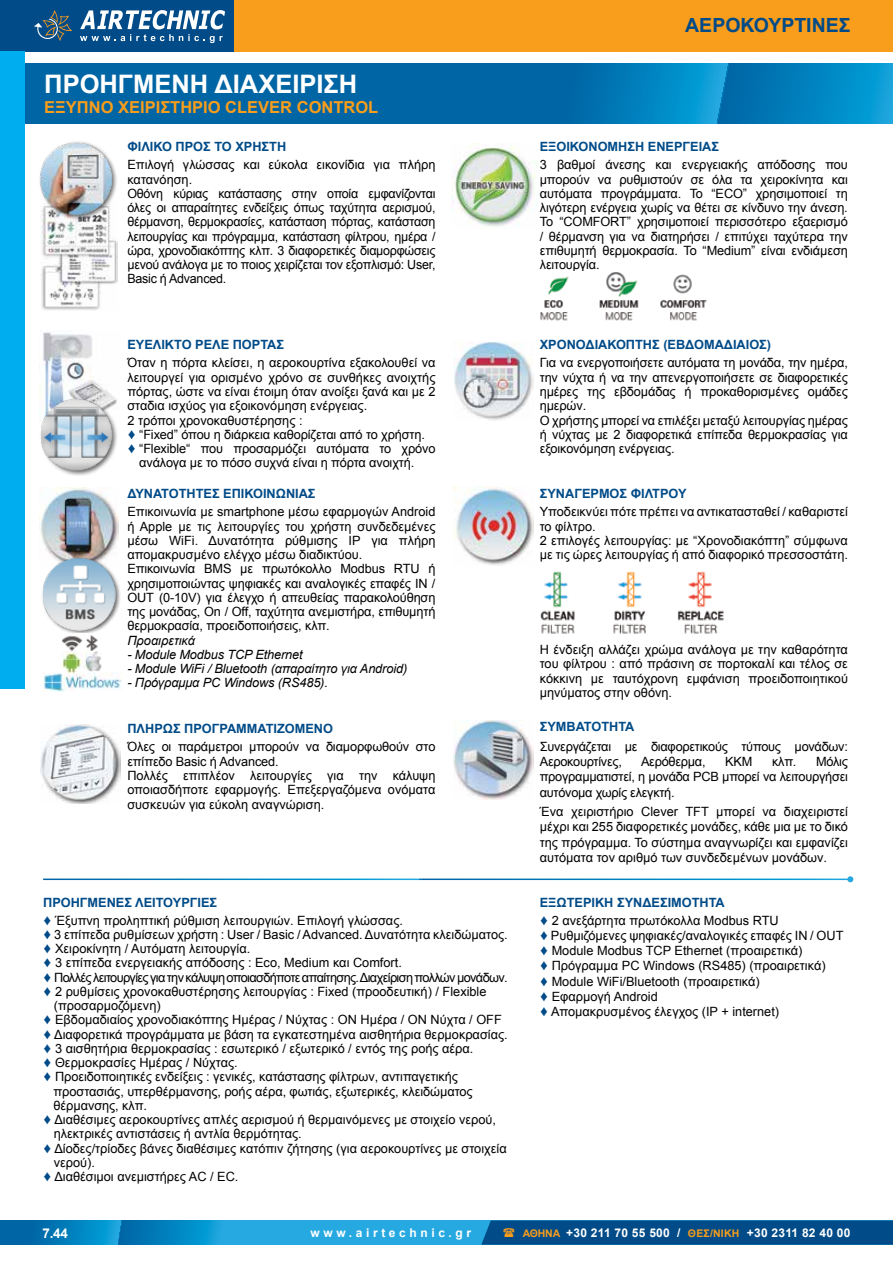
<style>
.page{position:relative;width:893px;height:1263px;background:#fff}
.page>*{position:absolute;margin:0;border:0;box-sizing:border-box;transform-origin:0 0}
.t1{font:700 25.5px "Arial";color:#fff}
.t2{font:700 19.5px "Arial";color:#004b88}
.t3{font:700 16.5px "Arial";color:#f99d1c}
.t4{font:700 13.5px "Arial";color:#fff}
.t5{font:12.75px/14.2px "Arial";color:#000}
.t6{font:12.75px/14.2px "Arial";letter-spacing:-.02em;color:#000}
.t7{font:700 12.75px "Arial";color:#004b88}
.t8{font:italic 12.75px "Arial";letter-spacing:-.01em;color:#000}
.t9{font:12.75px "Arial";letter-spacing:-.05em;color:#000}
.t10{font:700 12px "Arial";letter-spacing:.02em;color:#fff}
.t11{font:700 12px "Arial";letter-spacing:.3em;color:#fff}
.s1{font-family:"Fi We";color:#004b88}
.s2{font-weight:700;color:#004b88}
.s3{font-size:10.5px;color:#f99d1c}
</style>
<div class="page">
<svg style="left:0;top:1220px;width:481px;height:25px;background:#1596d0"></svg>
<div style="left:207px;top:0;width:686px;height:51px;background:#f99d1c"></div>
<div style="left:0;top:0;width:234px;height:51px;background:#004b88"></div>
<svg style="left:34px;top:10px;width:38px;height:31px"></svg>
<svg style="left:80px;top:10px;width:145px;height:33px"></svg>
<svg style="left:25px;top:64px;width:868px;height:59px;background:#0170ae"></svg>
<img style="left:41px;top:221px;width:76px;height:90px">
<img style="left:451px;top:144px;width:86px;height:83px">
<img style="left:40px;top:332px;width:74px;height:65px">
<img style="left:39px;top:488px;width:80px;height:68px">
<img style="left:41px;top:725px;width:79px;height:79px">
<img style="left:454px;top:342px;width:80px;height:79px">
<img style="left:454px;top:486px;width:80px;height:79px">
<img style="left:454px;top:720px;width:80px;height:79px">
<img style="left:540px;top:272px;width:167px;height:49px">
<img style="left:540px;top:571px;width:184px;height:63px">
<div style="left:38px;top:140px;width:80px;height:81px;background:#000;opacity:.61"></div>
<img style="left:40px;top:143px;width:71px;height:72px">
<div style="left:39px;top:397px;width:79px;height:79px;background:#000;opacity:.6"></div>
<img style="left:41px;top:399px;width:71px;height:71px">
<div style="left:41px;top:556px;width:80px;height:80px;background:#000;opacity:.61"></div>
<img style="left:43px;top:558px;width:72px;height:72px">
<img style="left:62px;top:634px;width:40px;height:38px">
<img style="left:43px;top:673px;width:79px;height:18px">
<svg style="left:847px;top:876px;width:6px;height:6px"></svg>
<div style="left:0;top:51px;width:25px;height:638px;background:#00aeef"></div>
<svg style="left:481px;top:1220px;width:412px;height:25px;background:#014f8b"></svg>
<h1 class="t1" style="left:44px;top:68px;width:314px">ΠΡΟΗΓΜΕΝΗ ΔΙΑΧΕΙΡΙΣΗ</h1>
<p class="t3" style="left:44px;top:96px;width:336px">ΕΞΥΠΝΟ ΧΕΙΡΙΣΤΗΡΙΟ CLEVER CONTROL</p>
<p class="t7" style="left:127px;top:138px;width:160px">ΦΙΛΙΚΟ ΠΡΟΣ ΤΟ ΧΡΗΣΤΗ</p>
<p class="t6" style="left:127px;top:158px;width:310px">Επιλογή γλώσσας και εύκολα εικονίδια για πλήρη κατανόηση.<br>Οθόνη κύριας κατάστασης στην οποία εμφανίζονται όλες οι απαραίτητες ενδείξεις όπως ταχύτητα αερισμού, θέρμανση, θερμοκρασίες, κατάσταση πόρτας, κατάσταση λειτουργίας και πρόγραμμα, κατάσταση φίλτρου, ημέρα / ώρα, χρονοδιακόπτης κλπ. 3 διαφορετικές διαμορφώσεις μενού ανάλογα με το ποιος χειρίζεται τον εξοπλισμό: User, Basic ή Advanced.</p>
<p class="t7" style="left:127px;top:337px;width:158px">ΕΥΕΛΙΚΤΟ ΡΕΛΕ ΠΟΡΤΑΣ</p>
<p class="t5" style="left:127px;top:356px;width:310px">Όταν η πόρτα κλείσει, η αεροκουρτίνα εξακολουθεί να</p>
<p class="t5" style="left:127px;top:370px;width:310px">λειτουργεί για ορισμένο χρόνο σε συνθήκες ανοιχτής</p>
<p class="t5" style="left:127px;top:384px;width:310px">πόρτας, ώστε να είναι έτοιμη όταν ανοίξει ξανά και με 2</p>
<p class="t5" style="left:127px;top:399px;width:241px">σταδια ισχύος για εξοικονόμηση ενέργειας.</p>
<p class="t5" style="left:127px;top:413px;width:177px">2 τρόποι χρονοκαθυστέρησης :</p>
<p class="t5" style="left:127px;top:427px;width:299px"><span class="s1">♦</span> “Fixed” όπου η διάρκεια καθορίζεται από το χρήστη.</p>
<p class="t5" style="left:127px;top:442px;width:310px"><span class="s1">♦</span> “Flexible“ που προσαρμόζει αυτόματα το χρόνο</p>
<p class="t5" style="left:139px;top:456px;width:277px">ανάλογα με το πόσο συχνά είναι η πόρτα ανοιχτή.</p>
<p class="t7" style="left:127px;top:485px;width:190px">ΔΥΝΑΤΟΤΗΤΕΣ ΕΠΙΚΟΙΝΩΝΙΑΣ</p>
<p class="t5" style="left:127px;top:505px;width:310px">Επικοινωνία με smartphone μέσω εφαρμογών Android ή Apple με τις λειτουργίες του χρήστη συνδεδεμένες μέσω WiFi. Δυνατότητα ρύθμισης IP για πλήρη απομακρυσμένο ελέγχο μέσω διαδικτύου.<br>Επικοινωνία BMS με πρωτόκολλο Modbus RTU ή χρησιμοποιώντας ψηφιακές και αναλογικές επαφές IN / OUT (0-10V) για έλεγχο ή απευθείας παρακολούθηση της μονάδας, On / Off, ταχύτητα ανεμιστήρα, επιθυμητή θερμοκρασία, προειδοποιήσεις, κλπ.</p>
<p class="t8" style="left:127px;top:632px;width:69px">Προαιρετικά</p>
<p class="t8" style="left:127px;top:646px;width:177px">- Module Modbus TCP Ethernet</p>
<p class="t8" style="left:127px;top:660px;width:281px">- Module WiFi / Bluetooth (απαραίτητo για Android)</p>
<p class="t8" style="left:127px;top:675px;width:202px">- Πρόγραμμα PC Windows (RS485).</p>
<p class="t7" style="left:127px;top:721px;width:207px">ΠΛΗΡΩΣ ΠΡΟΓΡΑΜΜΑΤΙΖΟΜΕΝΟ</p>
<p class="t5" style="left:127px;top:740px;width:310px">Όλες οι παράμετροι μπορούν να διαμορφωθούν στο επίπεδο Basic ή Advanced.<br>Πολλές επιπλέον λειτουργίες για την κάλυψη οποιασδήποτε εφαρμογής. Επεξεργαζόμενα ονόματα συσκευών για εύκολη αναγνώριση.</p>
<p class="t5" style="left:43px;top:893px;width:361px;line-height:18px"><span class="s2">ΠΡΟΗΓΜΕΝΕΣ ΛΕΙΤΟΥΡΓΙΕΣ<br></span><span class="s1">♦</span> Έξυπνη προληπτική ρύθμιση λειτουργιών. Επιλογή γλώσσας.</p>
<p class="t5" style="left:43px;top:927px;width:466px"><span class="s1">♦</span> 3 επίπεδα ρυθμίσεων χρήστη : User / Basic / Advanced. Δυνατότητα κλειδώματος.</p>
<p class="t5" style="left:43px;top:941px;width:209px"><span class="s1">♦</span> Χειροκίνητη / Αυτόματη λειτουργία.</p>
<p class="t5" style="left:43px;top:956px;width:360px"><span class="s1">♦</span> 3 επίπεδα ενεργειακής απόδοσης : Eco, Medium και Comfort.</p>
<p class="t9" style="left:43px;top:969px;width:466px"><span class="s1">♦</span> Πολλές λειτουργίες για την κάλυψη οποιασδήποτε απαίτησης. Διαχείριση πολλών μονάδων.</p>
<p class="t5" style="left:43px;top:984px;width:445px"><span class="s1">♦</span> 2 ρυθμίσεις χρονοκαθυστέρησης λειτουργίας : Fixed (προοδευτική) / Flexible</p>
<p class="t5" style="left:54px;top:999px;width:108px">(προσαρμοζόμενη)</p>
<p class="t5" style="left:43px;top:1013px;width:460px"><span class="s1">♦</span> Εβδομαδιαίος χρονοδιακόπτης Ημέρας / Νύχτας : ΟΝ Ημέρα / ΟΝ Νύχτα / OFF</p>
<p class="t5" style="left:43px;top:1027px;width:466px"><span class="s1">♦</span> Διαφορετικά προγράμματα με βάση τα εγκατεστημένα αισθητήρια θερμοκρασίας.</p>
<p class="t5" style="left:43px;top:1041px;width:432px"><span class="s1">♦</span> 3 αισθητήρια θερμοκρασίας : εσωτερικό / εξωτερικό / εντός της ροής αέρα.</p>
<p class="t5" style="left:43px;top:1056px;width:196px"><span class="s1">♦</span> Θερμοκρασίες Ημέρας / Νύχτας.</p>
<p class="t5" style="left:43px;top:1070px;width:416px"><span class="s1">♦</span> Προειδοποιητικές ενδείξεις : γενικές, κατάστασης φίλτρων, αντιπαγετικής</p>
<p class="t5" style="left:54px;top:1084px;width:421px">προστασιάς, υπερθέρμανσης, ροής αέρα, φωτιάς, εξωτερικές, κλειδώματος</p>
<p class="t5" style="left:54px;top:1098px;width:95px">θέρμανσης, κλπ.</p>
<p class="t5" style="left:43px;top:1113px;width:454px"><span class="s1">♦</span> Διαθέσιμες αεροκουρτίνες απλές αερισμού ή θερμαινόμενες με στοιχείο νερού,</p>
<p class="t5" style="left:54px;top:1127px;width:250px">ηλεκτρικές αντιστάσεις ή αντλία θερμότητας.</p>
<p class="t5" style="left:43px;top:1141px;width:465px"><span class="s1">♦</span> Δίοδες/τρίοδες βάνες διαθέσιμες κατόπιν ζήτησης (για αεροκουρτίνες με στοιχεία</p>
<p class="t5" style="left:54px;top:1155px;width:43px">νερού).</p>
<p class="t5" style="left:43px;top:1170px;width:197px"><span class="s1">♦</span> Διαθέσιμοι ανεμιστήρες AC / EC.</p>
<h2 class="t2" style="left:685px;top:13px;width:167px">ΑΕΡΟΚΟΥΡΤΙΝΕΣ</h2>
<p class="t7" style="left:540px;top:138px;width:181px">ΕΞΟΙΚΟΝΟΜΗΣΗ ΕΝΕΡΓΕΙΑΣ</p>
<p class="t5" style="left:540px;top:158px;width:310px;text-align:justify">3 βαθμοί άνεσης και ενεργειακής απόδοσης που μπορούν να ρυθμιστούν σε όλα τα χειροκίνητα και αυτόματα προγράμματα. Το “ECO” χρησιμοποιεί τη λιγότερη ενέργεια χωρίς να θέτει σε κίνδυνο την άνεση.<br>Το “COMFORT” χρησιμοποιεί περισσότερο εξαερισμό / θέρμανση για να διατηρήσει / επιτύχει ταχύτερα την επιθυμητή θερμοκρασία. Το “Medium” είναι ενδιάμεση λειτουργία.</p>
<p class="t7" style="left:540px;top:337px;width:233px">ΧΡΟΝΟΔΙΑΚΟΠΤΗΣ (ΕΒΔΟΜΑΔΙΑΙΟΣ)</p>
<p class="t5" style="left:540px;top:356px;width:310px">Για να ενεργοποιήσετε αυτόματα τη μονάδα, την ημέρα, την νύχτα ή να την απενεργοποιήσετε σε διαφορετικές ημέρες της εβδομάδας ή προκαθορισμένες ομάδες ημερών.<br>Ο χρήστης μπορεί να επιλέξει μεταξύ λειτουργίας ημέρας ή νύχτας με 2 διαφορετικά επίπεδα θερμοκρασίας για εξοικονόμηση ενέργειας.</p>
<p class="t7" style="left:540px;top:485px;width:148px">ΣΥΝΑΓΕΡΜΟΣ ΦΙΛΤΡΟΥ</p>
<p class="t5" style="left:540px;top:505px;width:310px">Υποδεικνύει πότε πρέπει να αντικατασταθεί / καθαριστεί το φίλτρο.<br>2 επιλογές λειτουργίας: με “Χρονοδιακόπτη” σύμφωνα με τις ώρες λειτουργίας ή από διαφορικό πρεσσοστάτη.</p>
<p class="t5" style="left:540px;top:643px;width:310px;text-align:justify">Η ένδειξη αλλάζει χρώμα ανάλογα με την καθαρότητα του φίλτρου : από πράσινη σε πορτοκαλί και τέλος σε κόκκινη με ταυτόχρονη εμφάνιση προειδοποιητικού μηνύματος στην οθόνη.</p>
<p class="t7" style="left:540px;top:718px;width:96px">ΣΥΜΒΑΤΟΤΗΤΑ</p>
<p class="t6" style="left:540px;top:739px;width:310px;line-height:15.3px">Συνεργάζεται με διαφορετικούς τύπους μονάδων:<br>Αεροκουρτίνες,</p>
<p class="t6" style="left:641px;top:754px;width:66px">Αερόθερμα,</p>
<p class="t5" style="left:725px;top:754px;width:29px">ΚΚΜ</p>
<p class="t5" style="left:772px;top:754px;width:26px">κλπ.</p>
<p class="t5" style="left:540px;top:754px;width:310px;line-height:15.3px;text-align:justify;text-indent:276px">Μόλις προγραμματιστεί, η μονάδα PCB μπορεί να λειτουργήσει αυτόνομα χωρίς ελεγκτή.</p>
<p class="t5" style="left:540px;top:804px;width:310px;line-height:15.3px;text-align:justify">Ένα χειριστήριο Clever TFT μπορεί να διαχειριστεί μέχρι και 255 διαφορετικές μονάδες, κάθε μια με το δικό της πρόγραμμα. Το σύστημα αναγνωρίζει και εμφανίζει αυτόματα τον αριθμό των συνδεδεμένων μονάδων.</p>
<p class="t5" style="left:540px;top:893px;width:241px;line-height:18px"><span class="s2">ΕΞΩΤΕΡΙΚΗ ΣΥΝΔΕΣΙΜΟΤΗΤΑ<br></span><span class="s1">♦</span> 2 ανεξάρτητα πρωτόκολλα Modbus RTU</p>
<p class="t5" style="left:540px;top:928px;width:305px;line-height:15.3px"><span class="s1">♦</span> Ρυθμιζόμενες ψηφιακές/αναλογικές επαφές IN / OUT <span class="s1">♦</span> Module Modbus TCP Ethernet (προαιρετικά)<br><span class="s1">♦</span> Πρόγραμμα PC Windows (RS485) (προαιρετικά)<br><span class="s1">♦</span> Module WiFi/Bluetooth (προαιρετικά)<br><span class="s1">♦</span> Εφαρμογή Android<br><span class="s1">♦</span> Απομακρυσμένος έλεγχος (IP + internet)</p>
<p class="t4" style="left:43px;top:1224px;width:27px">7.44</p>
<p class="t11" style="left:311px;top:1225px;width:162px">www.airtechnic.gr</p>
<p class="t10" style="left:523px;top:1225px;width:329px"><span class="s3">ΑΘΗΝΑ</span> +30 211 70 55 500 / <span class="s3">ΘΕΣ/ΝΙΚΗ</span> +30 2311 82 40 00</p>
</div>
